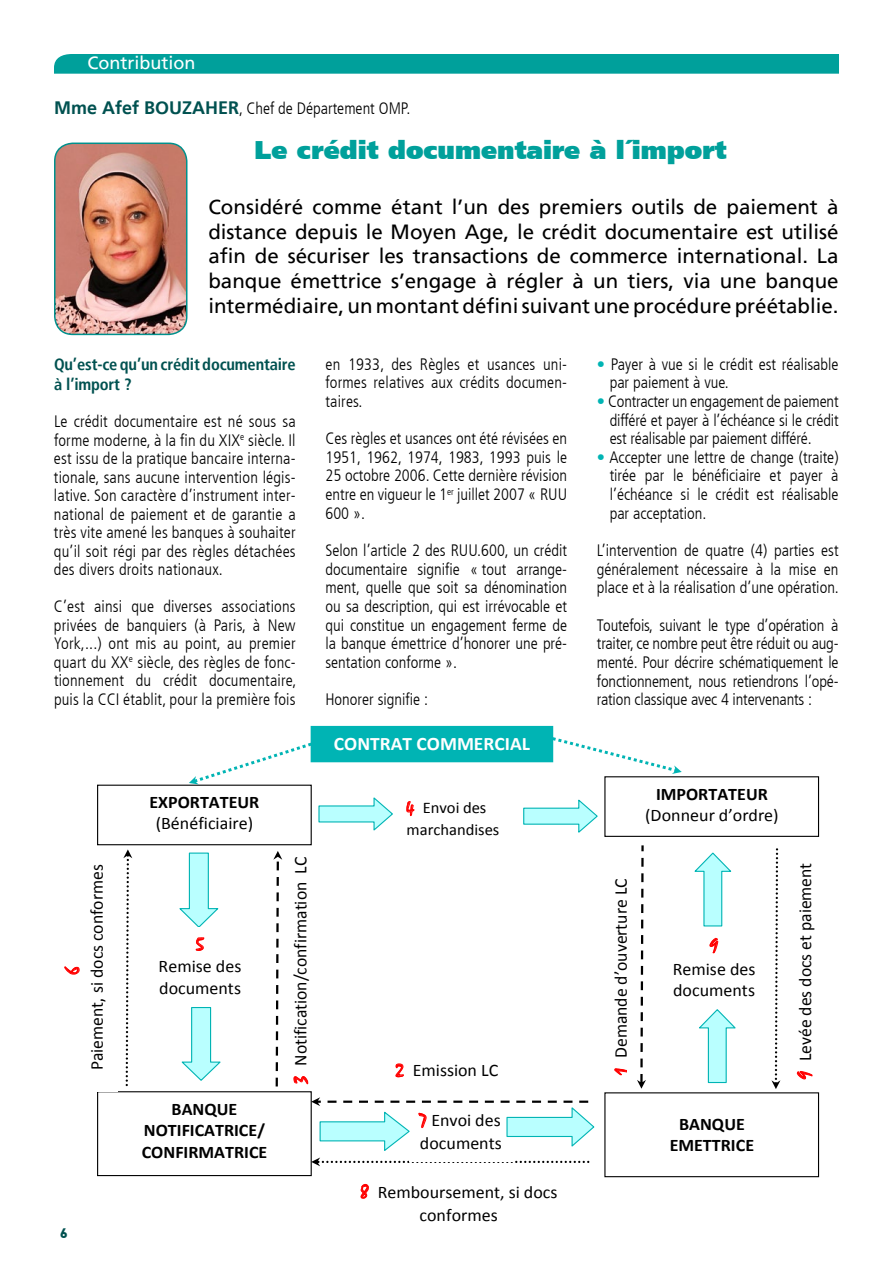
<style>
.page{position:relative;width:893px;height:1263px;background:#fff}
.page>*{position:absolute;margin:0;border:0;box-sizing:border-box;transform-origin:0 0}
.t1{font:900 25.5px "Frutiger CE";color:#00a09b}
.t2{font:20.55px/24.6px "Frutiger LT";color:#000;text-align:justify}
.t3{font:19.35px "Mistral";color:#f00}
.t4{font:700 19.05px "Calibri";color:#fff}
.t5{font:19.05px "Mistral";color:#f00}
.t6{font:18px "Calibri";color:#000}
.t7{font:18px "Frutiger LT";color:#fff}
.t8{font:17.7px/22.8px "Calibri";color:#000}
.t9{font:700 17.7px/21.5px "Calibri";color:#000;text-align:center}
.t10{font:300 condensed 16.5px/18.6px "Frutiger LT";color:#000;text-align:justify}
.t11{font:700 condensed 16.5px/20.4px "Frutiger LT";letter-spacing:-.01em;color:#005150}
.t12{font:16.2px/21.3px "Calibri";color:#000}
.t13{font:900 13.5px "DIN";color:#005150}
.s1{font-weight:700;font-stretch:normal;font-size:18px;color:#005150}
.s2{font-family:"Mistral";font-size:19.35px}
.s3{font-family:"Mistral";font-size:19.35px;color:#f00}
.s4{font-family:"Mistral";font-size:17.7px;color:#f00}
.s5{font-family:"Mistral";font-size:19.05px;color:#f00}
.s6{color:#00b4b4}
</style>
<div class="page">
<div style="left:54px;top:54px;width:785px;height:20px;background:#00a09b"></div>
<img style="left:55px;top:143px;width:132px;height:191px">
<div style="left:54px;top:143px;width:133px;height:192px;border:2px solid #00918d;border-radius:18px"></div>
<svg style="left:293px;top:1076px;width:15px;height:9px"></svg>
<div style="left:97px;top:785px;width:215px;height:60px;border:1px solid #000"></div>
<div style="left:97px;top:1091px;width:215px;height:85px;border:1px solid #000"></div>
<div style="left:604px;top:776px;width:215px;height:61px;border:1px solid #000"></div>
<div style="left:604px;top:1092px;width:215px;height:85px;border:1px solid #000"></div>
<svg style="left:179px;top:852px;width:40px;height:75px"></svg>
<svg style="left:181px;top:1007px;width:40px;height:74px"></svg>
<svg style="left:273px;top:851px;width:9px;height:235px"></svg>
<div style="left:311px;top:726px;width:242px;height:36px;background:#00b4b4"></div>
<svg style="left:709px;top:938px;width:9px;height:15px"></svg>
<svg style="left:637px;top:845px;width:9px;height:244px"></svg>
<svg style="left:311px;top:1097px;width:284px;height:69px"></svg>
<svg style="left:196px;top:937px;width:8px;height:14px"></svg>
<svg style="left:189px;top:743px;width:123px;height:41px"></svg>
<svg style="left:552px;top:737px;width:130px;height:37px"></svg>
<svg style="left:694px;top:852px;width:38px;height:75px"></svg>
<svg style="left:614px;top:1068px;width:13px;height:7px"></svg>
<svg style="left:395px;top:1063px;width:9px;height:14px"></svg>
<svg style="left:523px;top:799px;width:75px;height:34px"></svg>
<svg style="left:406px;top:801px;width:8px;height:15px"></svg>
<svg style="left:699px;top:1009px;width:37px;height:74px"></svg>
<svg style="left:318px;top:797px;width:75px;height:34px"></svg>
<svg style="left:771px;top:848px;width:9px;height:241px"></svg>
<svg style="left:797px;top:1071px;width:16px;height:8px"></svg>
<svg style="left:361px;top:1183px;width:8px;height:16px"></svg>
<svg style="left:123px;top:849px;width:9px;height:237px"></svg>
<div style="left:61px;top:849px;width:57px;height:243px;background:#fff"></div>
<svg style="left:64px;top:966px;width:16px;height:9px"></svg>
<p class="t7" style="left:87px;top:52px;width:109px">Contribution</p>
<p class="t10" style="left:54px;top:99px;width:358px"><span class="s1">Mme Afef BOUZAHER</span>, Chef de Département OMP.</p>
<h1 class="t1" style="left:254px;top:134px;width:327px">Le crédit documentaire</h1>
<h1 class="t1" style="left:616px;top:134px;width:113px">l´import</h1>
<p class="t2" style="left:208px;top:194px;width:632px">Considéré comme étant l’un des premiers outils de paiement à distance depuis le Moyen Age, le crédit documentaire est utilisé afin de sécuriser les transactions de commerce international. La banque émettrice s’engage à régler à un tiers, via une banque intermédiaire, un montant défini suivant une procédure préétablie.</p>
<p class="t11" style="left:54px;top:354px;width:243px">Qu’est-ce qu’un crédit documentaire à l’import ?</p>
<p class="t10" style="left:54px;top:412px;width:243px">Le crédit documentaire est né sous sa forme moderne, à la fin du XIX<sup>e</sup> siècle. Il est issu de la pratique bancaire interna&shy;tionale, sans aucune intervention légis&shy;lative. Son caractère d’instrument inter&shy;national de paiement et de garantie a très vite amené les banques à souhaiter qu’il soit régi par des règles détachées des divers droits nationaux.</p>
<p class="t10" style="left:54px;top:598px;width:244px">C’est ainsi que diverses associations privées de banquiers (à Paris, à New York,...) ont mis au point, au premier quart du XX<sup>e</sup> siècle, des règles de fonc&shy;tionnement du crédit documentaire, puis la CCI établit, pour la première fois</p>
<p class="t10" style="left:325px;top:355px;width:243px">en 1933, des Règles et usances uni&shy;formes relatives aux crédits documen&shy;taires.</p>
<p class="t10" style="left:325px;top:429px;width:243px">Ces règles et usances ont été révisées en 1951, 1962, 1974, 1983, 1993 puis le 25 octobre 2006. Cette dernière révision entre en vigueur le 1<sup>er</sup> juillet 2007 « RUU 600 ».</p>
<p class="t10" style="left:325px;top:541px;width:243px">Selon l’article 2 des RUU.600, un crédit documentaire signifie « tout arrange&shy;ment, quelle que soit sa dénomination ou sa description, qui est irrévocable et qui constitue un engagement ferme de la banque émettrice d’honorer une pré&shy;sentation conforme ».</p>
<p class="t10" style="left:325px;top:690px;width:104px">Honorer signifie :</p>
<p class="t4" style="left:334px;top:732px;width:197px">CONTRAT COMMERCIAL</p>
<p class="t3" style="left:60px;top:974px;width:9px;rotate:-90deg">6</p>
<p class="t6" style="left:85px;top:1070px;width:207px;rotate:-90deg">Paiement<span class="s2">,</span> si docs conformes</p>
<p class="t13" style="left:60px;top:1224px;width:9px">6</p>
<p class="t9" style="left:149px;top:791px;width:111px">EXPORTATEUR</p>
<p class="t8" style="left:156px;top:812px;width:99px">(Bénéficiaire)</p>
<p class="t5" style="left:196px;top:932px;width:9px">5</p>
<p class="t8" style="left:159px;top:956px;width:84px;line-height:21.5px">Remise des documents</p>
<p class="t9" style="left:142px;top:1098px;width:127px">BANQUE<br>NOTIFICATRICE/<br>CONFIRMATRICE</p>
<p class="t6" style="left:289px;top:1083px;width:228px;rotate:-90deg"><span class="s3">3</span> Notification/confirmation LC</p>
<p class="t12" style="left:407px;top:797px;width:94px"><span class="s4">4</span> Envoi des marchandises</p>
<p class="t8" style="left:396px;top:1058px;width:104px"><span class="s5">2</span> Emission LC</p>
<p class="t8" style="left:420px;top:1109px;width:83px"><span class="s5">7</span> Envoi des documents</p>
<p class="t8" style="left:360px;top:1181px;width:199px;text-align:center"><span class="s5">8</span> Remboursement, si docs conformes</p>
<p class="t10" style="left:610px;top:355px;width:230px;text-indent:-13px"><span class="s6">•</span> Payer à vue si le crédit est réalisable par paiement à vue.</p>
<p class="t10" style="left:610px;top:392px;width:230px;text-indent:-13px"><span class="s6">•</span> Contracter un engagement de paiement différé et payer à l’échéance si le crédit est réalisable par paiement différé.</p>
<p class="t10" style="left:610px;top:448px;width:230px;text-indent:-13px"><span class="s6">•</span> Accepter une lettre de change (traite) tirée par le bénéficiaire et payer à l’échéance si le crédit est réalisable par acceptation.</p>
<p class="t10" style="left:597px;top:541px;width:243px">L’intervention de quatre (4) parties est généralement nécessaire à la mise en place et à la réalisation d’une opération.</p>
<p class="t10" style="left:597px;top:616px;width:243px">Toutefois, suivant le type d’opération à traiter, ce nombre peut être réduit ou aug&shy;menté. Pour décrire schématiquement le fonctionnement, nous retiendrons l’opé&shy;ration classique avec 4 intervenants :</p>
<p class="t9" style="left:656px;top:783px;width:113px">IMPORTATEUR</p>
<p class="t8" style="left:645px;top:804px;width:135px">(Donneur d’ordre)</p>
<p class="t6" style="left:610px;top:1075px;width:198px;rotate:-90deg"><span class="s3">1</span> Demande d’ouverture LC</p>
<p class="t5" style="left:710px;top:934px;width:10px">9</p>
<p class="t8" style="left:673px;top:958px;width:84px;line-height:21.8px">Remise des documents</p>
<p class="t9" style="left:670px;top:1113px;width:86px">BANQUE<br>EMETTRICE</p>
<p class="t6" style="left:794px;top:1079px;width:218px;rotate:-90deg"><span class="s3">9</span> Levée des docs et paiement</p>
</div>
